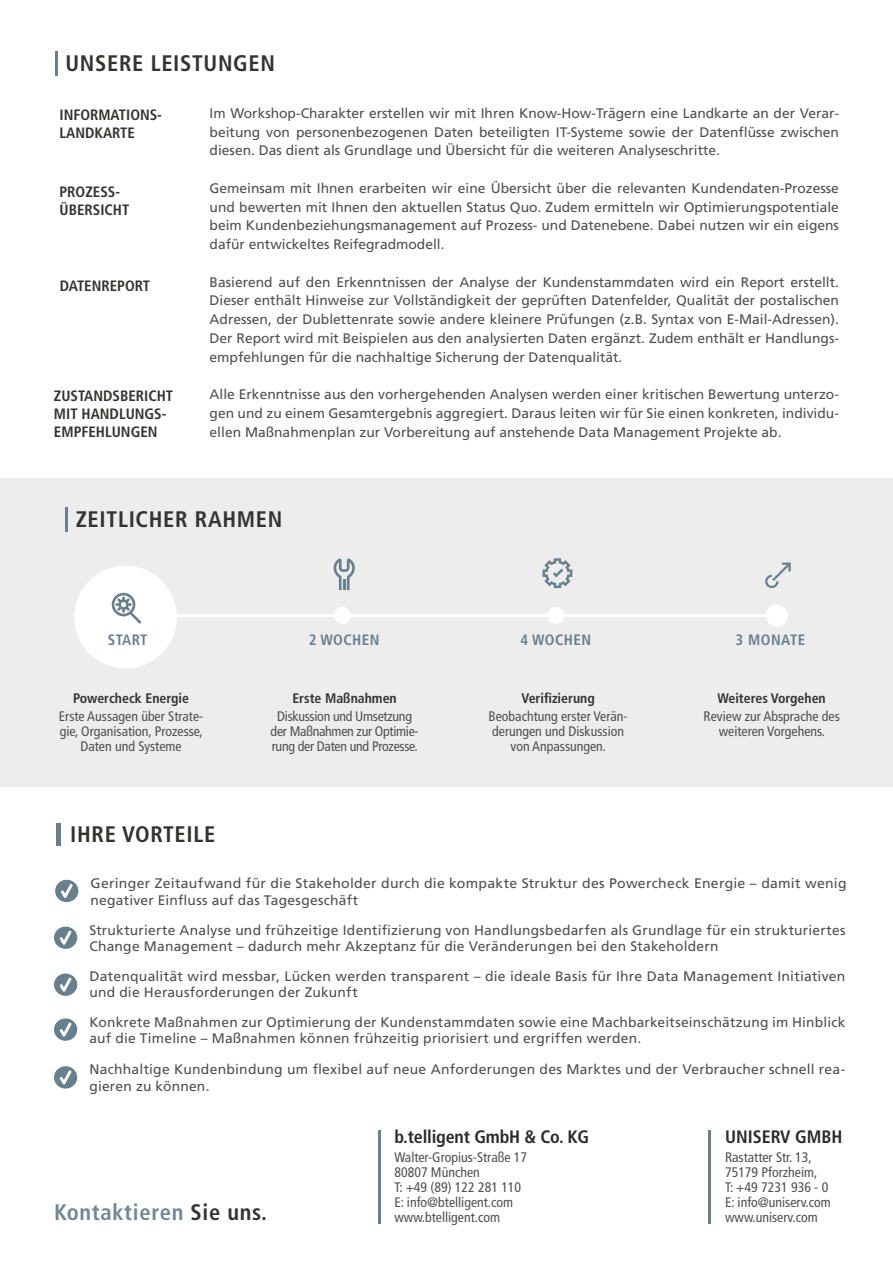
<style>
.page{position:relative;width:893px;height:1263px;background:#fff}
.page>*{position:absolute;margin:0;border:0;box-sizing:border-box;transform-origin:0 0}
.t1{font:700 condensed 22.5px "Frutiger LT Com";letter-spacing:.03em;color:#333332}
.t2{font:700 condensed 22.5px "Frutiger LT Com";letter-spacing:.03em;color:#728795}
.t3{font:700 condensed 18px "Frutiger LT Com";letter-spacing:-.01em;color:#2b2b2b}
.t4{font:700 condensed 15px/18px "Frutiger LT Com";color:#333332}
.t5{font:700 condensed 15px "Frutiger LT Com";letter-spacing:.03em;color:#687f8d}
.t6{font:13.8px/18.8px "Frutiger LT Com";letter-spacing:.015em;color:#504f4f}
.t7{font:condensed 13.8px/15px "Frutiger LT Com";color:#504f4f;text-align:center}
.t8{font:condensed 13.8px/15px "Frutiger LT Com";letter-spacing:-.02em;color:#504f4f;text-align:center}
.t9{font:700 condensed 13.8px "Frutiger LT Com";color:#333332}
.s1{color:#333332}
</style>
<div class="page">
<div style="left:0;top:478px;width:893px;height:309px;background:#ededed"></div>
<hr style="left:709px;top:1130px;width:2px;height:94px;background:#687f8d">
<hr style="left:378px;top:1130px;width:2px;height:94px;background:#687f8d">
<hr style="left:55px;top:51px;width:3px;height:24px;background:#687f8d">
<hr style="left:66px;top:507px;width:2px;height:25px;background:#687f8d">
<svg style="left:55px;top:880px;width:23px;height:22px"></svg>
<svg style="left:54px;top:926px;width:23px;height:23px"></svg>
<svg style="left:54px;top:973px;width:23px;height:23px"></svg>
<svg style="left:54px;top:1018px;width:23px;height:23px"></svg>
<svg style="left:54px;top:1066px;width:23px;height:22px"></svg>
<hr style="left:56px;top:823px;width:4px;height:23px;background:#687f8d">
<hr style="left:84px;top:614px;width:694px;height:3px;background:#fff">
<div style="left:74px;top:566px;width:103px;height:102px;background:#fff;border-radius:50%"></div>
<div style="left:766px;top:604px;width:22px;height:23px;background:#fff;border-radius:50%"></div>
<div style="left:334px;top:607px;width:17px;height:17px;background:#fff;border-radius:50%"></div>
<div style="left:547px;top:607px;width:17px;height:17px;background:#fff;border-radius:50%"></div>
<svg style="left:112px;top:593px;width:30px;height:31px"></svg>
<svg style="left:334px;top:558px;width:21px;height:32px"></svg>
<svg style="left:543px;top:558px;width:29px;height:30px"></svg>
<svg style="left:765px;top:562px;width:26px;height:26px"></svg>
<h1 class="t1" style="left:66px;top:50px;width:211px">UNSERE LEISTUNGEN</h1>
<p class="t4" style="left:60px;top:106px;width:104px">INFORMATIONS-<br>LANDKARTE</p>
<p class="t4" style="left:60px;top:183px;width:71px">PROZESS-<br>ÜBERSICHT</p>
<p class="t4" style="left:60px;top:276px;width:92px">DATENREPORT</p>
<p class="t4" style="left:54px;top:387px;width:121px">ZUSTANDSBERICHT<br>MIT HANDLUNGS-<br>EMPFEHLUNGEN</p>
<p class="t6" style="left:210px;top:104px;width:631px;text-align:justify">Im Workshop-Charakter erstellen wir mit Ihren Know-How-Trägern eine Landkarte an der Verar&shy;beitung von personenbezogenen Daten beteiligten IT-Systeme sowie der Datenflüsse zwischen diesen. Das dient als Grundlage und Übersicht für die weiteren Analyseschritte.</p>
<p class="t6" style="left:210px;top:179px;width:631px;text-align:justify">Gemeinsam mit Ihnen erarbeiten wir eine Übersicht über die relevanten Kundendaten-Prozesse und bewerten mit Ihnen den aktuellen Status Quo. Zudem ermitteln wir Optimierungspotentiale beim Kundenbeziehungsmanagement auf Prozess- und Datenebene. Dabei nutzen wir ein eigens dafür entwickeltes Reifegradmodell.</p>
<p class="t6" style="left:210px;top:273px;width:631px;text-align:justify">Basierend auf den Erkenntnissen der Analyse der Kundenstammdaten wird ein Report erstellt.<br>Dieser enthält Hinweise zur Vollständigkeit der geprüften Datenfelder, Qualität der postalischen Adressen, der Dublettenrate sowie andere kleinere Prüfungen (z.B. Syntax von E-Mail-Adressen).<br>Der Report wird mit Beispielen aus den analysierten Daten ergänzt. Zudem enthält er Handlungs&shy;empfehlungen für die nachhaltige Sicherung der Datenqualität.</p>
<p class="t6" style="left:210px;top:385px;width:631px;text-align:justify">Alle Erkenntnisse aus den vorhergehenden Analysen werden einer kritischen Bewertung unterzo&shy;gen und zu einem Gesamtergebnis aggregiert. Daraus leiten wir für Sie einen konkreten, individu&shy;ellen Maßnahmenplan zur Vorbereitung auf anstehende Data Management Projekte ab.</p>
<h1 class="t1" style="left:76px;top:506px;width:208px">ZEITLICHER RAHMEN</h1>
<p class="t5" style="left:108px;top:631px;width:41px">START</p>
<p class="t5" style="left:309px;top:631px;width:72px">2 WOCHEN</p>
<p class="t5" style="left:520px;top:631px;width:72px">4 WOCHEN</p>
<p class="t5" style="left:736px;top:631px;width:71px">3 MONATE</p>
<p class="t9" style="left:73px;top:690px;width:118px">Powercheck Energie</p>
<p class="t7" style="left:59px;top:709px;width:146px">Erste Aussagen über Strate&shy;gie, Organisation, Prozesse,<br>Daten und Systeme</p>
<h1 class="t1" style="left:70px;top:821px;width:147px">IHRE VORTEILE</h1>
<p class="t9" style="left:292px;top:690px;width:106px">Erste Maßnahmen</p>
<p class="t8" style="left:271px;top:709px;width:149px">Diskussion und Umsetzung der Maßnahmen zur Optimie&shy;rung der Daten und Prozesse.</p>
<p class="t9" style="left:521px;top:690px;width:75px">Verifizierung</p>
<p class="t7" style="left:489px;top:709px;width:141px">Beobachtung erster Verän&shy;derungen und Diskussion von Anpassungen.</p>
<p class="t9" style="left:717px;top:690px;width:110px">Weiteres Vorgehen</p>
<p class="t7" style="left:704px;top:709px;width:138px">Review zur Absprache des weiteren Vorgehens.</p>
<p class="t6" style="left:91px;top:875px;width:757px;line-height:16.5px">Geringer Zeitaufwand für die Stakeholder durch die kompakte Struktur des Powercheck Energie – damit wenig negativer Einfluss auf das Tagesgeschäft</p>
<p class="t6" style="left:89px;top:922px;width:757px;line-height:16.5px">Strukturierte Analyse und frühzeitige Identifizierung von Handlungsbedarfen als Grundlage für ein strukturiertes<br>Change Management – dadurch mehr Akzeptanz für die Veränderungen bei den Stakeholdern</p>
<p class="t6" style="left:89px;top:968px;width:758px;line-height:16.5px">Datenqualität wird messbar, Lücken werden transparent – die ideale Basis für Ihre Data Management Initiativen und die Herausforderungen der Zukunft</p>
<p class="t6" style="left:89px;top:1014px;width:757px;line-height:16.5px">Konkrete Maßnahmen zur Optimierung der Kundenstammdaten sowie eine Machbarkeitseinschätzung im Hinblick auf die Timeline – Maßnahmen können frühzeitig priorisiert und ergriffen werden.</p>
<p class="t6" style="left:89px;top:1061px;width:757px;line-height:16.5px">Nachhaltige Kundenbindung um flexibel auf neue Anforderungen des Marktes und der Verbraucher schnell rea&shy;gieren zu können.</p>
<h2 class="t3" style="left:394px;top:1126px;width:196px">b.telligent GmbH &amp; Co. KG</h2>
<p class="t7" style="left:394px;top:1150px;width:134px;text-align:left">Walter-Gropius-Straße 17<br>80807 München<br>T: +49 (89) 122 281 110<br>E: info@btelligent.com</p>
<h1 class="t2" style="left:54px;top:1199px;width:214px">Kontaktieren <span class="s1">Sie uns.</span></h1>
<p class="t7" style="left:394px;top:1210px;width:107px">www.btelligent.com</p>
<h2 class="t3" style="left:725px;top:1126px;width:119px">UNISERV GMBH</h2>
<p class="t7" style="left:725px;top:1150px;width:107px;text-align:left">Rastatter Str. 13,<br>75179 Pforzheim,<br>T: +49 7231 936 - 0<br>E: info@uniserv.com www.uniserv.com</p>
</div>
